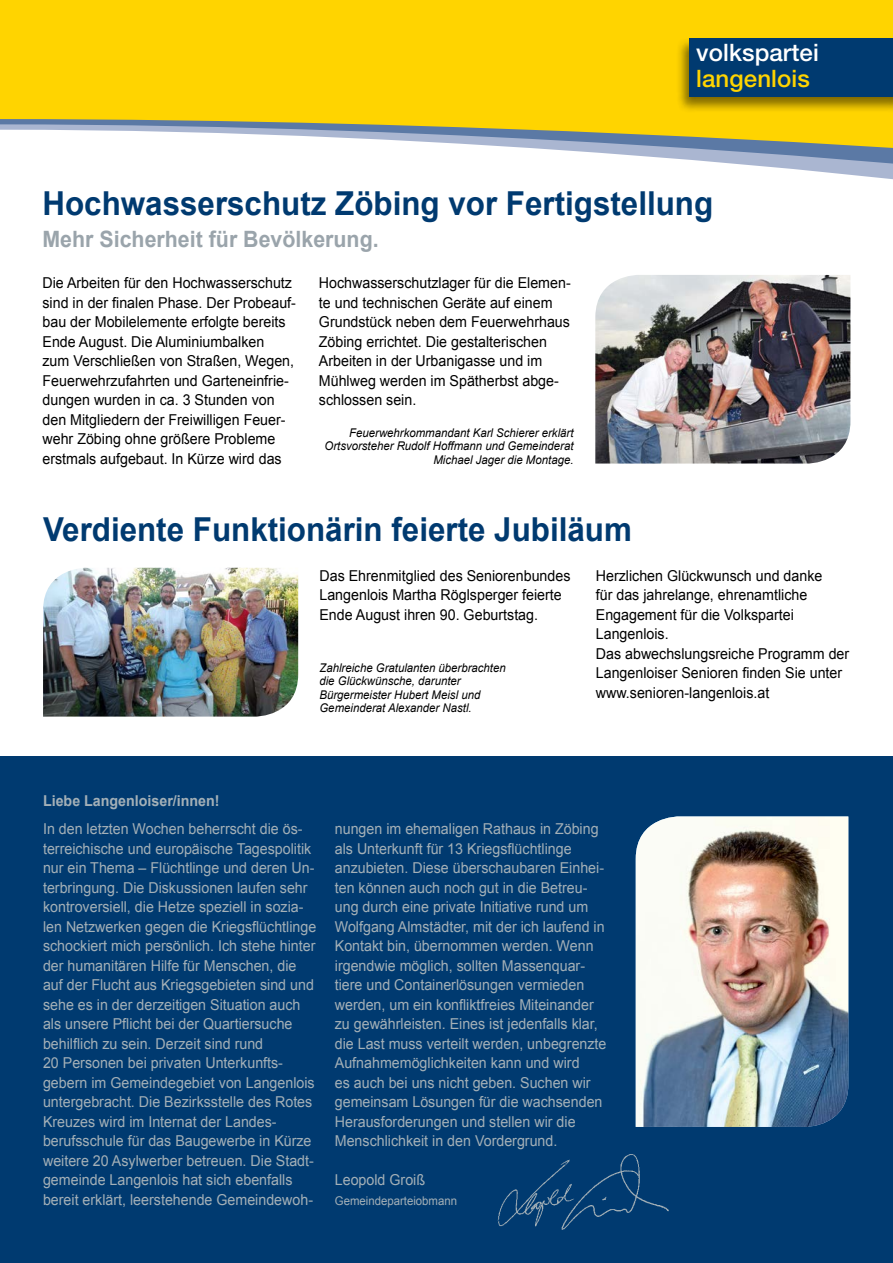
<style>
.page{position:relative;width:893px;height:1263px;background:#fff}
.page>*{position:absolute;margin:0;border:0;box-sizing:border-box;transform-origin:0 0}
.t1{font:700 33px "Arial";color:#003a70;scale:.95 1}
.t2{font:500 24px "Helvetica Neue LT Std";letter-spacing:.005em;color:#fff}
.t3{font:500 24px "Helvetica Neue LT Std";letter-spacing:.005em;color:#ffd400}
.t4{font:700 22.5px "Arial";color:#9aa4ab;scale:.95 1}
.t5{font:15px/19.5px "Arial";color:#a4b0b7;scale:.95 1}
.t6{font:15px/19.5px "Arial";color:#000;scale:.95 1}
.t7{font:700 15px "Arial";color:#a4b0b7;scale:.95 1}
.t8{font:italic 12px/13.5px "Arial";color:#000;text-align:right;scale:.95 1}
.t9{font:12px "Arial";color:#a4b0b7;scale:.95 1}
</style>
<div class="page">
<div style="left:0;top:756px;width:893px;height:507px;background:#003a70"></div>
<svg style="left:750px;top:165px;width:143px;height:15px"></svg>
<svg style="left:546px;top:149px;width:347px;height:16px"></svg>
<svg style="left:0;top:0;width:893px;height:149px;background:#f2d020"></svg>
<div style="left:676px;top:37px;width:217px;height:76px;background:#000;opacity:.5"></div>
<div style="left:689px;top:38px;width:204px;height:58px;background:#003a70"></div>
<img style="left:497px;top:1154px;width:172px;height:76px">
<img style="left:636px;top:816px;width:212px;height:311px">
<img style="left:595px;top:275px;width:255px;height:189px">
<img style="left:43px;top:568px;width:255px;height:149px">
<h2 class="t2" style="left:696px;top:38px;width:124px">volkspartei</h2>
<h2 class="t3" style="left:696px;top:64px;width:115px">langenlois</h2>
<h1 class="t1" style="left:43px;top:181px;width:707px">Hochwasserschutz Zöbing vor Fertigstellung</h1>
<h3 class="t4" style="left:43px;top:224px;width:355px">Mehr Sicherheit für Bevölkerung.</h3>
<p class="t6" style="left:43px;top:273px;width:268px">Die Arbeiten für den Hochwasserschutz sind in der finalen Phase. Der Probeauf&shy;bau der Mobilelemente erfolgte bereits Ende August. Die Aluminiumbalken<br>zum Verschließen von Straßen, Wegen, Feuerwehrzufahrten und Garteneinfrie&shy;dungen wurden in ca. 3 Stunden von den Mitgliedern der Freiwilligen Feuer&shy;wehr Zöbing ohne größere Probleme erstmals aufgebaut. In Kürze wird das</p>
<p class="t6" style="left:319px;top:273px;width:267px">Hochwasserschutzlager für die Elemen&shy;te und technischen Geräte auf einem Grundstück neben dem Feuerwehrhaus Zöbing errichtet. Die gestalterischen Arbeiten in der Urbanigasse und im Mühlweg werden im Spätherbst abge&shy;schlossen sein.</p>
<p class="t8" style="left:324px;top:426px;width:264px">Feuerwehrkommandant Karl Schierer erklärt<br>Ortsvorsteher Rudolf Hoffmann und Gemeinderat<br>Michael Jager die Montage.</p>
<h1 class="t1" style="left:43px;top:508px;width:621px">Verdiente Funktionärin feierte Jubiläum</h1>
<p class="t6" style="left:319px;top:566px;width:266px">Das Ehrenmitglied des Seniorenbundes<br>Langenlois Martha Röglsperger feierte<br>Ende August ihren 90. Geburtstag.</p>
<p class="t6" style="left:596px;top:566px;width:268px">Herzlichen Glückwunsch und danke<br>für das jahrelange, ehrenamtliche<br>Engagement für die Volkspartei<br>Langenlois.<br>Das abwechslungsreiche Programm der<br>Langenloiser Senioren finden Sie unter www.senioren-langenlois.at</p>
<p class="t8" style="left:319px;top:661px;width:198px;text-align:left">Zahlreiche Gratulanten überbrachten die Glückwünsche, darunter<br>Bürgermeister Hubert Meisl und<br>Gemeinderat Alexander Nastl.</p>
<p class="t7" style="left:43px;top:791px;width:187px">Liebe Langenloiser/innen!</p>
<p class="t5" style="left:43px;top:819px;width:289px">In den letzten Wochen beherrscht die ös&shy;terreichische und europäische Tagespolitik nur ein Thema – Flüchtlinge und deren Un&shy;terbringung. Die Diskussionen laufen sehr kontroversiell, die Hetze speziell in sozia&shy;len Netzwerken gegen die Kriegsflüchtlinge schockiert mich persönlich. Ich stehe hinter der humanitären Hilfe für Menschen, die auf der Flucht aus Kriegsgebieten sind und sehe es in der derzeitigen Situation auch als unsere Pflicht bei der Quartiersuche behilflich zu sein. Derzeit sind rund<br>20 Personen bei privaten Unterkunfts&shy;gebern im Gemeindegebiet von Langenlois untergebracht. Die Bezirksstelle des Rotes Kreuzes wird im Internat der Landes&shy;berufsschule für das Baugewerbe in Kürze weitere 20 Asylwerber betreuen. Die Stadt&shy;gemeinde Langenlois hat sich ebenfalls bereit erklärt, leerstehende Gemeindewoh-</p>
<p class="t5" style="left:335px;top:819px;width:287px">nungen im ehemaligen Rathaus in Zöbing als Unterkunft für 13 Kriegsflüchtlinge anzubieten. Diese überschaubaren Einhei&shy;ten können auch noch gut in die Betreu&shy;ung durch eine private Initiative rund um Wolfgang Almstädter, mit der ich laufend in Kontakt bin, übernommen werden. Wenn irgendwie möglich, sollten Massenquar&shy;tiere und Containerlösungen vermieden werden, um ein konfliktfreies Miteinander zu gewährleisten. Eines ist jedenfalls klar, die Last muss verteilt werden, unbegrenzte Aufnahmemöglichkeiten kann und wird<br>es auch bei uns nicht geben. Suchen wir gemeinsam Lösungen für die wachsenden Herausforderungen und stellen wir die Menschlichkeit in den Vordergrund.</p>
<p class="t5" style="left:335px;top:1170px;width:97px">Leopold Groiß</p>
<p class="t9" style="left:335px;top:1192px;width:130px">Gemeindeparteiobmann</p>
</div>
